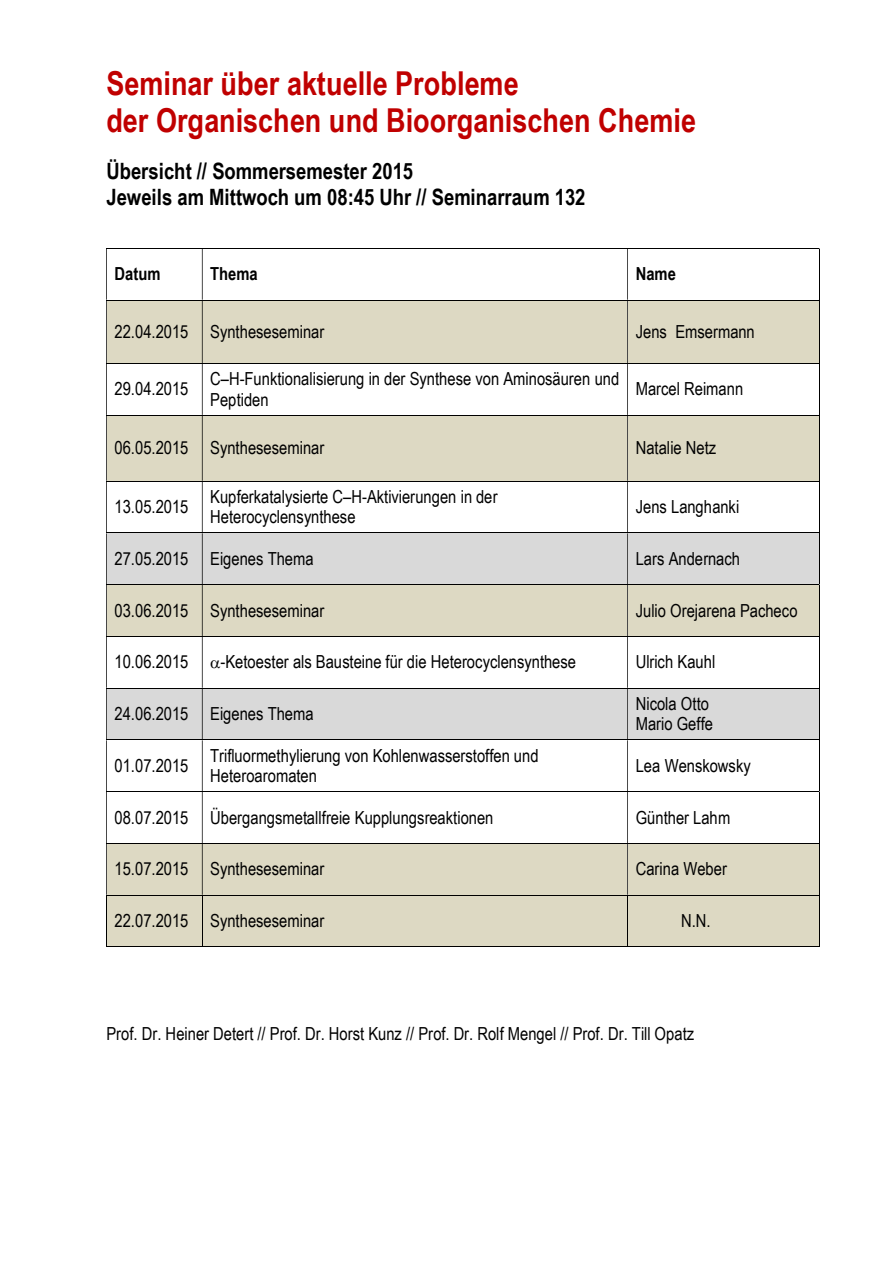
<style>
.page{position:relative;width:893px;height:1263px;background:#fff}
.page>*{position:absolute;margin:0;border:0;box-sizing:border-box;transform-origin:0 0}
.t1{font:700 33px/37.8px "Arial Narrow";color:#c00000}
.t2{font:700 22.5px/25.8px "Arial Narrow";color:#000}
.t3{font:18px/20.7px "Arial Narrow";color:#000}
.t4{font:700 18px "Arial Narrow";color:#000}
</style>
<div class="page">
<hr style="left:106px;top:248px;width:712px;height:1px;background:#000">
<hr style="left:106px;top:249px;width:1px;height:51px;background:#000">
<hr style="left:202px;top:249px;width:1px;height:51px;background:#000">
<hr style="left:627px;top:249px;width:1px;height:51px;background:#000">
<hr style="left:818px;top:249px;width:1px;height:51px;background:#000">
<div style="left:107px;top:300px;width:95px;height:63px;background:#ddd9c3"></div>
<div style="left:202px;top:300px;width:425px;height:63px;background:#ddd9c3"></div>
<div style="left:628px;top:300px;width:190px;height:63px;background:#ddd9c3"></div>
<hr style="left:106px;top:300px;width:712px;height:1px;background:#000">
<hr style="left:106px;top:300px;width:1px;height:63px;background:#000">
<hr style="left:202px;top:300px;width:1px;height:63px;background:#000">
<hr style="left:627px;top:300px;width:1px;height:63px;background:#000">
<hr style="left:818px;top:300px;width:1px;height:63px;background:#000">
<hr style="left:106px;top:363px;width:712px;height:1px;background:#000">
<hr style="left:106px;top:364px;width:1px;height:51px;background:#000">
<hr style="left:202px;top:364px;width:1px;height:51px;background:#000">
<hr style="left:627px;top:364px;width:1px;height:51px;background:#000">
<hr style="left:818px;top:364px;width:1px;height:51px;background:#000">
<div style="left:107px;top:416px;width:95px;height:65px;background:#ddd9c3"></div>
<div style="left:202px;top:416px;width:425px;height:65px;background:#ddd9c3"></div>
<div style="left:628px;top:416px;width:190px;height:65px;background:#ddd9c3"></div>
<hr style="left:106px;top:415px;width:712px;height:1px;background:#000">
<hr style="left:106px;top:416px;width:1px;height:65px;background:#000">
<hr style="left:202px;top:416px;width:1px;height:65px;background:#000">
<hr style="left:627px;top:416px;width:1px;height:65px;background:#000">
<hr style="left:818px;top:416px;width:1px;height:65px;background:#000">
<hr style="left:106px;top:481px;width:712px;height:1px;background:#000">
<hr style="left:106px;top:482px;width:1px;height:51px;background:#000">
<hr style="left:202px;top:482px;width:1px;height:51px;background:#000">
<hr style="left:627px;top:482px;width:1px;height:51px;background:#000">
<hr style="left:818px;top:482px;width:1px;height:51px;background:#000">
<div style="left:107px;top:533px;width:95px;height:51px;background:#d9d9d9"></div>
<div style="left:202px;top:533px;width:425px;height:51px;background:#d9d9d9"></div>
<div style="left:628px;top:533px;width:190px;height:51px;background:#d9d9d9"></div>
<hr style="left:106px;top:533px;width:712px;height:1px;background:#000">
<hr style="left:106px;top:533px;width:1px;height:51px;background:#000">
<hr style="left:202px;top:533px;width:1px;height:51px;background:#000">
<hr style="left:627px;top:533px;width:1px;height:51px;background:#000">
<hr style="left:818px;top:533px;width:1px;height:51px;background:#000">
<div style="left:107px;top:585px;width:95px;height:51px;background:#ddd9c3"></div>
<div style="left:202px;top:585px;width:425px;height:51px;background:#ddd9c3"></div>
<div style="left:628px;top:585px;width:190px;height:51px;background:#ddd9c3"></div>
<hr style="left:106px;top:584px;width:712px;height:1px;background:#000">
<hr style="left:106px;top:585px;width:1px;height:51px;background:#000">
<hr style="left:202px;top:585px;width:1px;height:51px;background:#000">
<hr style="left:627px;top:585px;width:1px;height:51px;background:#000">
<hr style="left:818px;top:585px;width:1px;height:51px;background:#000">
<hr style="left:106px;top:636px;width:712px;height:1px;background:#000">
<hr style="left:106px;top:637px;width:1px;height:51px;background:#000">
<hr style="left:202px;top:637px;width:1px;height:51px;background:#000">
<hr style="left:627px;top:637px;width:1px;height:51px;background:#000">
<hr style="left:818px;top:637px;width:1px;height:51px;background:#000">
<div style="left:107px;top:689px;width:95px;height:51px;background:#d9d9d9"></div>
<div style="left:202px;top:689px;width:425px;height:51px;background:#d9d9d9"></div>
<div style="left:628px;top:689px;width:190px;height:51px;background:#d9d9d9"></div>
<hr style="left:106px;top:688px;width:712px;height:1px;background:#000">
<hr style="left:106px;top:688px;width:1px;height:52px;background:#000">
<hr style="left:202px;top:688px;width:1px;height:52px;background:#000">
<hr style="left:627px;top:688px;width:1px;height:52px;background:#000">
<hr style="left:818px;top:688px;width:1px;height:52px;background:#000">
<hr style="left:106px;top:740px;width:712px;height:1px;background:#000">
<hr style="left:106px;top:740px;width:1px;height:51px;background:#000">
<hr style="left:202px;top:740px;width:1px;height:51px;background:#000">
<hr style="left:627px;top:740px;width:1px;height:51px;background:#000">
<hr style="left:818px;top:740px;width:1px;height:51px;background:#000">
<hr style="left:106px;top:791px;width:712px;height:1px;background:#000">
<hr style="left:106px;top:792px;width:1px;height:51px;background:#000">
<hr style="left:202px;top:792px;width:1px;height:51px;background:#000">
<hr style="left:627px;top:792px;width:1px;height:51px;background:#000">
<hr style="left:818px;top:792px;width:1px;height:51px;background:#000">
<div style="left:107px;top:844px;width:95px;height:51px;background:#ddd9c3"></div>
<div style="left:202px;top:844px;width:425px;height:51px;background:#ddd9c3"></div>
<div style="left:628px;top:844px;width:190px;height:51px;background:#ddd9c3"></div>
<hr style="left:106px;top:843px;width:712px;height:1px;background:#000">
<hr style="left:106px;top:844px;width:1px;height:51px;background:#000">
<hr style="left:202px;top:844px;width:1px;height:51px;background:#000">
<hr style="left:627px;top:844px;width:1px;height:51px;background:#000">
<hr style="left:818px;top:844px;width:1px;height:51px;background:#000">
<div style="left:107px;top:896px;width:95px;height:51px;background:#ddd9c3"></div>
<div style="left:202px;top:896px;width:425px;height:51px;background:#ddd9c3"></div>
<div style="left:628px;top:896px;width:190px;height:51px;background:#ddd9c3"></div>
<hr style="left:106px;top:895px;width:712px;height:1px;background:#000">
<hr style="left:106px;top:896px;width:1px;height:51px;background:#000">
<hr style="left:106px;top:947px;width:96px;height:1px;background:#000">
<hr style="left:202px;top:896px;width:1px;height:51px;background:#000">
<hr style="left:202px;top:947px;width:425px;height:1px;background:#000">
<hr style="left:627px;top:896px;width:1px;height:51px;background:#000">
<hr style="left:628px;top:947px;width:190px;height:1px;background:#000">
<hr style="left:818px;top:896px;width:1px;height:51px;background:#000">
<h1 class="t1" style="left:106px;top:64px;width:591px">Seminar über aktuelle Probleme<br>der Organischen und Bioorganischen Chemie</h1>
<p class="t2" style="left:106px;top:158px;width:480px">Übersicht // Sommersemester 2015<br>Jeweils am Mittwoch um 08:45 Uhr // Seminarraum 132</p>
<p class="t4" style="left:114px;top:263px;width:47px">Datum</p>
<p class="t4" style="left:210px;top:263px;width:49px">Thema</p>
<p class="t4" style="left:635px;top:263px;width:42px">Name</p>
<p class="t3" style="left:114px;top:321px;width:211px">22.04.2015 Syntheseseminar</p>
<p class="t3" style="left:635px;top:321px;width:120px">Jens Emsermann</p>
<p class="t3" style="left:114px;top:379px;width:75px">29.04.2015</p>
<p class="t3" style="left:210px;top:368px;width:410px">C–H-Funktionalisierung in der Synthese von Aminosäuren und<br>Peptiden</p>
<p class="t3" style="left:635px;top:379px;width:109px">Marcel Reimann</p>
<p class="t3" style="left:114px;top:437px;width:211px">06.05.2015 Syntheseseminar</p>
<p class="t3" style="left:635px;top:437px;width:82px">Natalie Netz</p>
<p class="t3" style="left:114px;top:496px;width:75px">13.05.2015</p>
<p class="t3" style="left:210px;top:486px;width:289px">Kupferkatalysierte C–H-Aktivierungen in der<br>Heterocyclensynthese</p>
<p class="t3" style="left:635px;top:496px;width:105px">Jens Langhanki</p>
<p class="t3" style="left:114px;top:548px;width:201px">27.05.2015 Eigenes Thema</p>
<p class="t3" style="left:635px;top:548px;width:106px">Lars Andernach</p>
<p class="t3" style="left:114px;top:600px;width:211px">03.06.2015 Syntheseseminar</p>
<p class="t3" style="left:635px;top:600px;width:163px">Julio Orejarena Pacheco</p>
<p class="t3" style="left:114px;top:651px;width:75px">10.06.2015</p>
<p class="t3" style="left:220px;top:651px;width:357px">-Ketoester als Bausteine für die Heterocyclensynthese</p>
<p class="t3" style="left:635px;top:651px;width:81px">Ulrich Kauhl</p>
<p class="t3" style="left:114px;top:703px;width:201px">24.06.2015 Eigenes Thema</p>
<p class="t3" style="left:635px;top:693px;width:79px">Nicola Otto<br>Mario Geffe</p>
<p class="t3" style="left:114px;top:755px;width:75px">01.07.2015</p>
<p class="t3" style="left:210px;top:745px;width:330px">Trifluormethylierung von Kohlenwasserstoffen und<br>Heteroaromaten</p>
<p class="t3" style="left:635px;top:755px;width:116px">Lea Wenskowsky</p>
<p class="t3" style="left:114px;top:807px;width:380px">08.07.2015 Übergangsmetallfreie Kupplungsreaktionen</p>
<p class="t3" style="left:635px;top:807px;width:96px">Günther Lahm</p>
<p class="t3" style="left:114px;top:858px;width:211px">15.07.2015 Syntheseseminar</p>
<p class="t3" style="left:635px;top:858px;width:93px">Carina Weber</p>
<p class="t3" style="left:114px;top:910px;width:211px">22.07.2015 Syntheseseminar</p>
<p class="t3" style="left:681px;top:910px;width:31px">N.N.</p>
<p class="t3" style="left:106px;top:1023px;width:589px">Prof. Dr. Heiner Detert // Prof. Dr. Horst Kunz // Prof. Dr. Rolf Mengel // Prof. Dr. Till Opatz</p>
</div>
